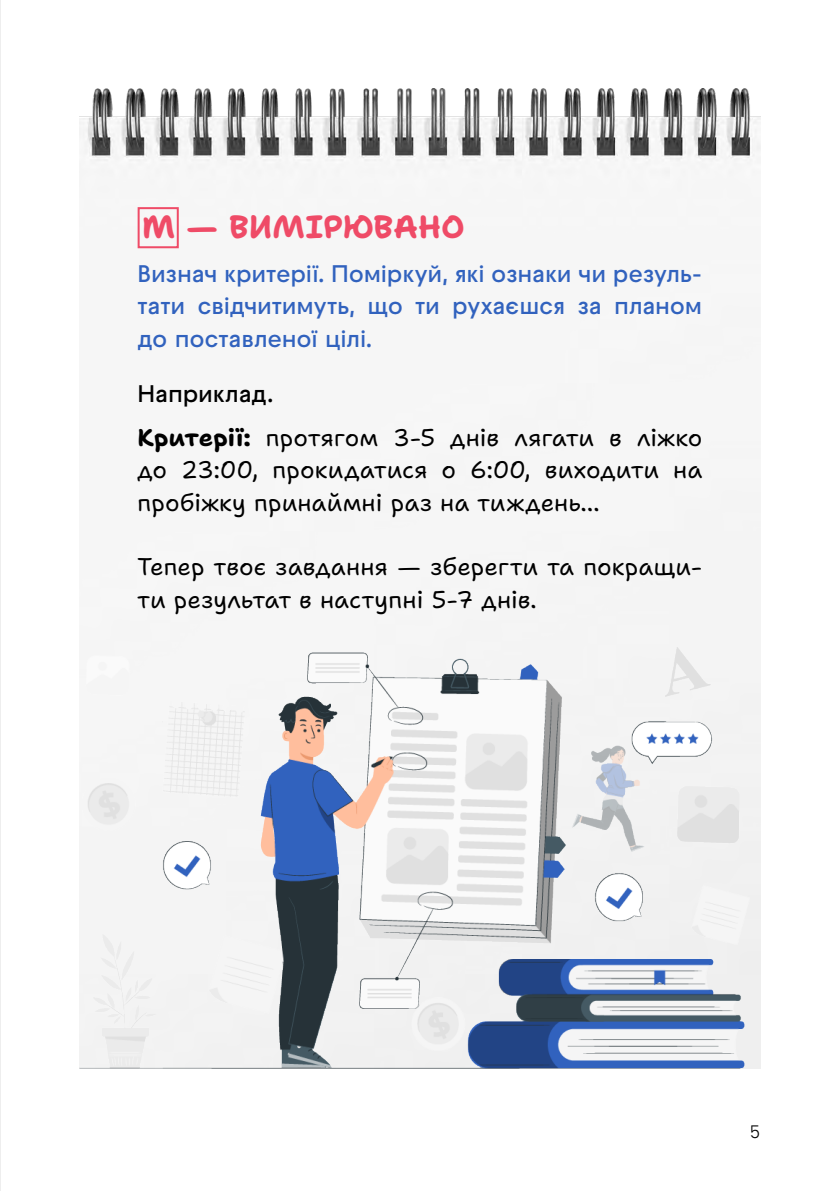
<style>
.page{position:relative;width:840px;height:1191px;background:#fff}
.page>*{position:absolute;margin:0;border:0;box-sizing:border-box;transform-origin:0 0}
.t1{font:700 32px "Shantell Sans";color:#ef4b67}
.t2{font:24px/32.4px "Shantell Sans";letter-spacing:.005em;color:#000;text-align:justify}
.t3{font:600 24px/32.4px "Raptor V3 Premium";letter-spacing:-.01em;color:#3162be;text-align:justify}
.t4{font:600 24px "Raptor V3 Premium";letter-spacing:-.01em;color:#000}
.t5{font:18px "Raptor V3 Premium";color:#000}
.s1{font-weight:700}
</style>
<div class="page">
<img style="left:79px;top:89px;width:681px;height:979px">
<img style="left:79px;top:647px;width:670px;height:421px">
<div style="left:137px;top:207px;width:42px;height:41px;border:2px solid #ef4b67"></div>
<hr style="left:0;top:0;width:1px;height:1191px;background:#000">
<h1 class="t1" style="left:142px;top:208px;width:324px">M — ВИМІРЮВАНО</h1>
<p class="t3" style="left:137px;top:256px;width:566px">Визнач критерії. Поміркуй, які ознаки чи резуль&shy;тати свідчитимуть, що ти рухаєшся за планом до поставленої цілі.</p>
<p class="t4" style="left:137px;top:376px;width:137px">Наприклад.</p>
<p class="t2" style="left:137px;top:421px;width:566px"><span class="s1">Критерії:</span> протягом 3-5 днів лягати в ліжко до 23:00, прокидатися о 6:00, виходити на пробіжку принаймні раз на тиждень…</p>
<p class="t2" style="left:137px;top:551px;width:566px">Тепер твоє завдання — зберегти та покращи&shy;ти результат в наступні 5-7 днів.</p>
<p class="t5" style="left:749px;top:1119px;width:11px">5</p>
</div>
